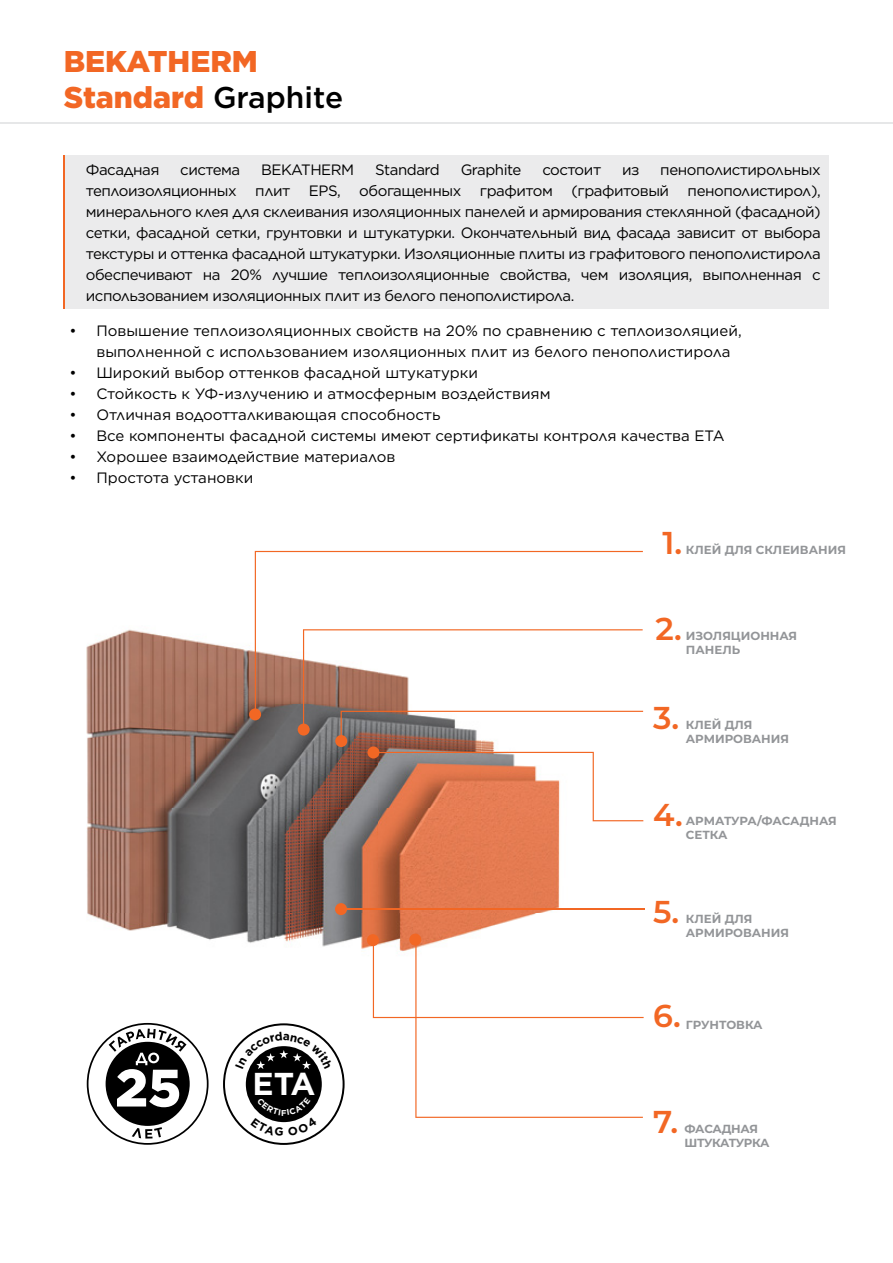
<style>
.page{position:relative;width:893px;height:1263px;background:#fff}
.page>*{position:absolute;margin:0;border:0;box-sizing:border-box;transform-origin:0 0}
.t1{font:900 52.65px "Gotham";color:#fff}
.t2{font:600 31.65px "Montserrat";color:#f26724}
.t3{font:700 31.65px "Gotham";color:#fff}
.t4{font:900 30px/36px "Gotham";color:#f26724}
.t5{font:15px/21px "Gotham";color:#000;text-align:justify}
.t6{font:15px "Gotham";letter-spacing:-.03em;color:#000}
.t7{font:15px "Gotham";letter-spacing:-.04em;color:#000}
.t8{font:700 11.7px/14.1px "Montserrat";color:#939598}
.t9{font:700 11.7px/14.1px "Montserrat";letter-spacing:-.035em;color:#939598}
.s1{font-weight:500;color:#000}
</style>
<div class="page">
<div style="left:65px;top:155px;width:764px;height:153px;background:#ebebec"></div>
<hr style="left:63px;top:155px;width:2px;height:153px;background:#f26724">
<hr style="left:0;top:122px;width:893px;height:2px;background:#e6e7e8">
<img style="left:86px;top:600px;width:550px;height:365px">
<div style="left:249px;top:708px;width:12px;height:12px;background:#f26724;border-radius:50%"></div>
<div style="left:298px;top:723px;width:12px;height:12px;background:#f26724;border-radius:50%"></div>
<div style="left:335px;top:735px;width:12px;height:12px;background:#f26724;border-radius:50%"></div>
<div style="left:367px;top:746px;width:12px;height:12px;background:#f26724;border-radius:50%"></div>
<div style="left:335px;top:903px;width:12px;height:12px;background:#f26724;border-radius:50%"></div>
<div style="left:367px;top:934px;width:12px;height:12px;background:#f26724;border-radius:50%"></div>
<div style="left:409px;top:934px;width:12px;height:11px;background:#f26724;border-radius:50%"></div>
<svg style="left:255px;top:551px;width:388px;height:161px"></svg>
<svg style="left:303px;top:629px;width:340px;height:109px"></svg>
<svg style="left:373px;top:752px;width:270px;height:69px"></svg>
<hr style="left:341px;top:908px;width:303px;height:2px;background:#f26724">
<svg style="left:373px;top:942px;width:271px;height:176px"></svg>
<svg style="left:223px;top:1023px;width:122px;height:122px"></svg>
<div style="left:225px;top:1025px;width:118px;height:118px;background:#fff;border-radius:50%"></div>
<div style="left:246px;top:1046px;width:76px;height:76px;background:#000;border-radius:50%"></div>
<svg style="left:87px;top:1023px;width:122px;height:122px"></svg>
<svg style="left:235px;top:1032px;width:98px;height:37px"></svg>
<svg style="left:251px;top:1103px;width:66px;height:33px"></svg>
<h3 class="t4" style="left:64px;top:43px;width:281px">BEKATHERM<br>Standard <span class="s1">Graphite</span></h3>
<p class="t6" style="left:86px;top:160px;width:75px">Фасадная</p>
<p class="t6" style="left:180px;top:160px;width:61px">система</p>
<p class="t6" style="left:261px;top:160px;width:95px">BEKATHERM</p>
<p class="t6" style="left:375px;top:160px;width:66px">Standard</p>
<p class="t6" style="left:461px;top:160px;width:62px">Graphite</p>
<p class="t7" style="left:542px;top:160px;width:60px">состоит</p>
<p class="t5" style="left:622px;top:159px;width:19px">из</p>
<p class="t5" style="left:86px;top:159px;width:736px;text-indent:574px">пенополистирольных теплоизоляционных плит EPS, обогащенных графитом (графитовый пенополистирол), минерального клея для склеивания изоляционных панелей и армирования стеклянной (фасадной) сетки, фасадной сетки, грунтовки и штукатурки. Окончательный вид фасада зависит от выбора текстуры и оттенка фасадной штукатурки. Изоляционные плиты из графитового пенополистирола обеспечивают на 20% лучшие теплоизоляционные свойства, чем изоляция, выполненная с использованием изоляционных плит из белого пенополистирола.</p>
<p class="t5" style="left:96px;top:320px;width:647px;text-indent:-27px">• Повышение теплоизоляционных свойств на 20% по сравнению с теплоизоляцией, выполненной с использованием изоляционных плит из белого пенополистирола</p>
<p class="t5" style="left:69px;top:362px;width:410px">• Широкий выбор оттенков фасадной штукатурки</p>
<p class="t5" style="left:69px;top:383px;width:483px">• Стойкость к УФ-излучению и атмосферным воздействиям</p>
<p class="t5" style="left:69px;top:404px;width:373px">• Отличная водоотталкивающая способность</p>
<p class="t5" style="left:69px;top:425px;width:657px">• Все компоненты фасадной системы имеют сертификаты контроля качества ETA</p>
<p class="t5" style="left:69px;top:446px;width:328px">• Хорошее взаимодействие материалов</p>
<p class="t5" style="left:69px;top:467px;width:185px">• Простота установки</p>
<h2 class="t2" style="left:662px;top:521px;width:21px">1.</h2>
<p class="t8" style="left:686px;top:543px;width:162px">КЛЕЙ ДЛЯ СКЛЕИВАНИЯ</p>
<h2 class="t2" style="left:655px;top:606px;width:28px">2.</h2>
<p class="t8" style="left:686px;top:628px;width:113px">ИЗОЛЯЦИОННАЯ<br>ПАНЕЛЬ</p>
<h2 class="t2" style="left:653px;top:695px;width:28px">3.</h2>
<p class="t8" style="left:686px;top:717px;width:105px">КЛЕЙ ДЛЯ<br>АРМИРОВАНИЯ</p>
<h2 class="t2" style="left:653px;top:792px;width:31px">4.</h2>
<p class="t8" style="left:686px;top:813px;width:152px">АРМАТУРА/ФАСАДНАЯ<br>СЕТКА</p>
<h2 class="t2" style="left:653px;top:889px;width:28px">5.</h2>
<p class="t8" style="left:686px;top:911px;width:105px">КЛЕЙ ДЛЯ<br>АРМИРОВАНИЯ</p>
<h1 class="t1" style="left:115px;top:1051px;width:67px">25</h1>
<h2 class="t3" style="left:252px;top:1063px;width:65px">ETA</h2>
<h2 class="t2" style="left:653px;top:994px;width:29px">6.</h2>
<p class="t8" style="left:686px;top:1017px;width:78px">ГРУНТОВКА</p>
<h2 class="t2" style="left:653px;top:1099px;width:27px">7.</h2>
<p class="t9" style="left:684px;top:1121px;width:86px">ФАСАДНАЯ<br>ШТУКАТУРКА</p>
</div>
